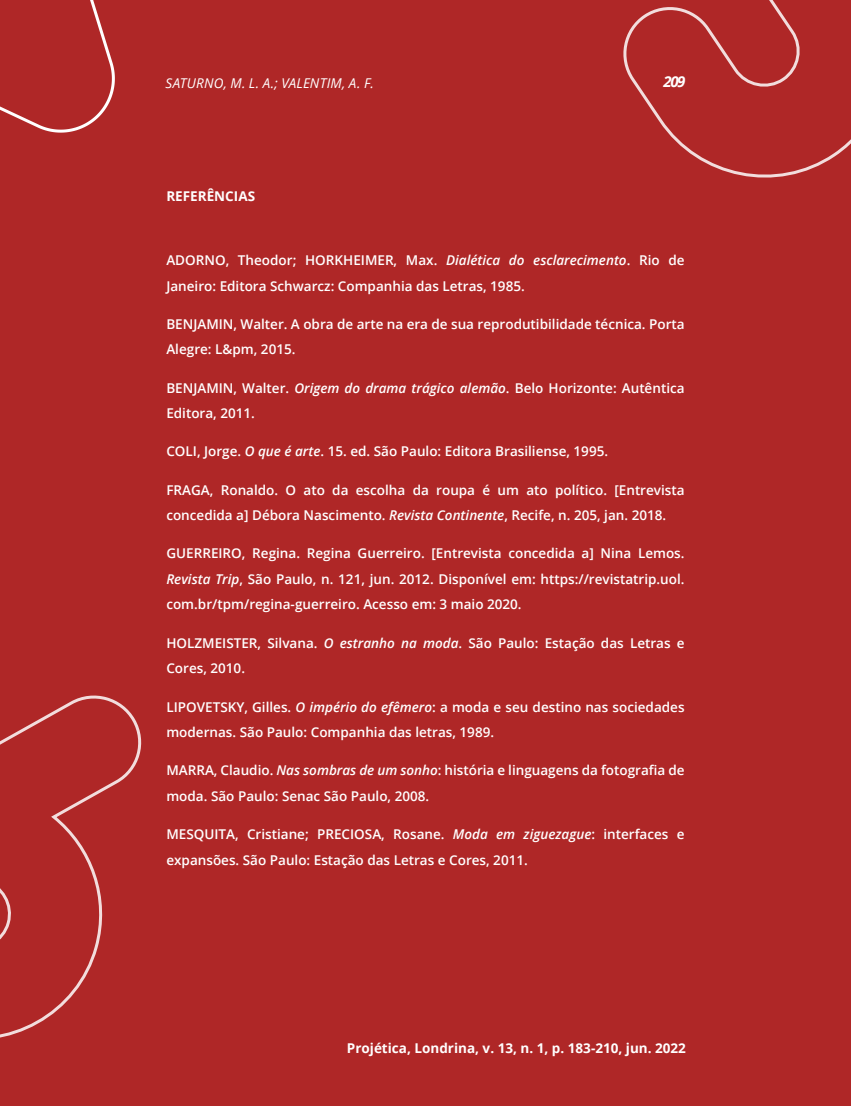
<style>
.page{position:relative;width:851px;height:1106px;background:#fff}
.page>*{position:absolute;margin:0;border:0;box-sizing:border-box;transform-origin:0 0}
.t1{font:italic 700 15px "Open Sans";color:#fff}
.t2{font:600 13.5px/25.5px "Open Sans";color:#fff}
.t3{font:700 13.5px "Open Sans";color:#fff}
.t4{font:italic 13.5px "Open Sans";letter-spacing:.01em;color:#fff}
.s1{font-style:italic}
</style>
<div class="page">
<div style="left:0;top:0;width:850px;height:1106px;background:#af2727"></div>
<svg style="left:623px;top:0;width:227px;height:178px"></svg>
<svg style="left:0;top:695px;width:142px;height:343px"></svg>
<svg style="left:0;top:0;width:115px;height:133px"></svg>
<p class="t4" style="left:166px;top:73px;width:210px">SATURNO, M. L. A.; VALENTIM, A. F.</p>
<p class="t1" style="left:663px;top:71px;width:23px">209</p>
<p class="t3" style="left:166px;top:187px;width:90px">REFERÊNCIAS</p>
<p class="t2" style="left:166px;top:247px;width:519px">ADORNO, Theodor; HORKHEIMER, Max. <span class="s1">Dialética do esclarecimento</span>. Rio de<br>Janeiro: Editora Schwarcz: Companhia das Letras, 1985.</p>
<p class="t2" style="left:166px;top:311px;width:519px">BENJAMIN, Walter. A obra de arte na era de sua reprodutibilidade técnica. Porta<br>Alegre: L&amp;pm, 2015.</p>
<p class="t2" style="left:166px;top:374px;width:519px">BENJAMIN, Walter. <span class="s1">Origem do drama trágico alemão</span>. Belo Horizonte: Autêntica<br>Editora, 2011.</p>
<p class="t2" style="left:166px;top:438px;width:443px">COLI, Jorge. <span class="s1">O que é arte</span>. 15. ed. São Paulo: Editora Brasiliense, 1995.</p>
<p class="t2" style="left:166px;top:477px;width:519px">FRAGA, Ronaldo. O ato da escolha da roupa é um ato político. [Entrevista concedida a] Débora Nascimento. <span class="s1">Revista Continente</span>, Recife, n. 205, jan. 2018.</p>
<p class="t2" style="left:166px;top:540px;width:519px;text-align:justify">GUERREIRO, Regina. Regina Guerreiro. [Entrevista concedida a] Nina Lemos.<br><span class="s1">Revista Trip</span>, São Paulo, n. 121, jun. 2012. Disponível em: https://revistatrip.uol. com.br/tpm/regina-guerreiro. Acesso em: 3 maio 2020.</p>
<p class="t2" style="left:166px;top:630px;width:519px">HOLZMEISTER, Silvana. <span class="s1">O estranho na moda</span>. São Paulo: Estação das Letras e<br>Cores, 2010.</p>
<p class="t2" style="left:166px;top:693px;width:519px">LIPOVETSKY, Gilles. <span class="s1">O império do efêmero</span>: a moda e seu destino nas sociedades modernas. São Paulo: Companhia das letras, 1989.</p>
<p class="t2" style="left:166px;top:757px;width:519px">MARRA, Claudio. <span class="s1">Nas sombras de um sonho</span>: história e linguagens da fotografia de moda. São Paulo: Senac São Paulo, 2008.</p>
<p class="t2" style="left:166px;top:821px;width:519px">MESQUITA, Cristiane; PRECIOSA, Rosane. <span class="s1">Moda em ziguezague</span>: interfaces e expansões. São Paulo: Estação das Letras e Cores, 2011.</p>
<p class="t3" style="left:347px;top:1038px;width:340px">Projética, Londrina, v. 13, n. 1, p. 183-210, jun. 2022</p>
</div>
